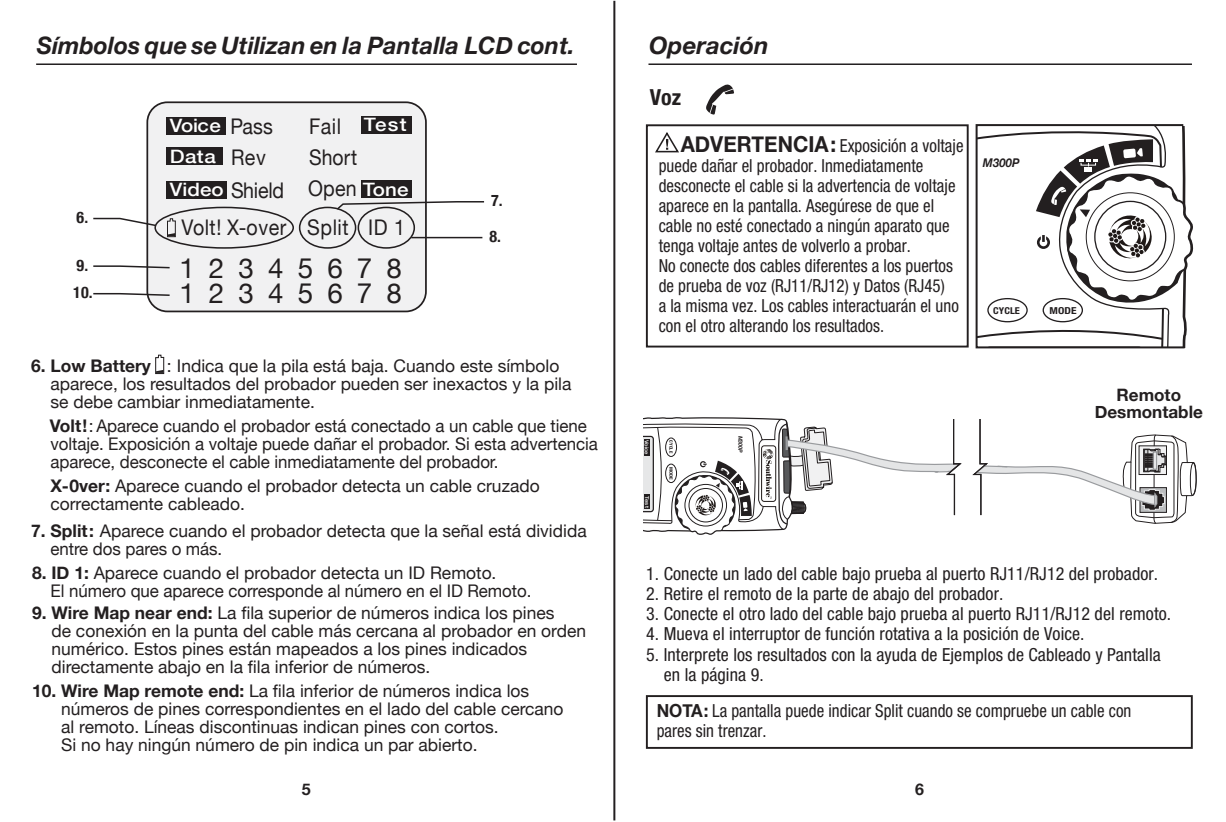
<style>
.page{position:relative;width:1226px;height:822px;background:#fff}
.page>*{position:absolute;margin:0;border:0;box-sizing:border-box;transform-origin:0 0}
.t1{font:27.8px "Helvetica Neue";letter-spacing:.51em;color:#231f20}
.t2{font:italic 700 24px "Helvetica Neue";color:#231f20}
.t3{font:700 condensed 22px "Helvetica Neue";color:#231f20}
.t4{font:21.6px "Helvetica Neue";letter-spacing:.025em;color:#231f20;scale:.91 1}
.t5{font:21.6px/33px "Helvetica Neue";letter-spacing:-.015em;color:#231f20;scale:.91 1}
.t6{font:21.6px "Helvetica Neue";letter-spacing:.025em;color:#231f20;scale:.9 1}
.t7{font:500 18.4px "Helvetica Neue";letter-spacing:.005em;color:#fff;scale:1.11 1}
.t8{font:condensed 18px/20px "Helvetica Neue";letter-spacing:.005em;color:#231f20;scale:.94 1}
.t9{font:condensed 18px/20px "Helvetica Neue";letter-spacing:.005em;color:#231f20}
.t10{font:17.4px/18px "Helvetica Neue";color:#231f20}
.t11{font:700 17px/17px "Helvetica Neue";color:#231f20;text-align:center}
.t12{font:700 condensed 16px "Helvetica Neue";color:#231f20}
.t13{font:700 16px "Helvetica Neue";color:#231f20}
.t14{font:italic 700 12px "Helvetica Neue";letter-spacing:.025em;color:#231f20;scale:.91 1}
.t15{font:700 condensed 9.6px "Helvetica Neue";color:#231f20;scale:1.18 1}
.t16{font:700 condensed 9.4px "Helvetica Neue";letter-spacing:.005em;color:#231f20;scale:1.1 1}
.t17{font:italic 700 5.6px "Helvetica Neue";color:#231f20;scale:.91 1}
.t18{font:500 5.2px "Helvetica Neue";letter-spacing:-.015em;color:#fff;scale:1.11 1}
.t19{font:700 condensed 4.6px "Helvetica Neue";color:#231f20;scale:1.18 1}
.t20{font:700 condensed 4.4px "Helvetica Neue";letter-spacing:.005em;color:#231f20;scale:1.1 1}
.s1{font-weight:700;font-stretch:normal;font-size:22px}
.s2{font-weight:700}
.s3{font-weight:700;font-stretch:normal}
</style>
<div class="page">
<hr style="left:36px;top:63px;width:541px;height:2px;background:#231f20">
<hr style="left:648px;top:63px;width:543px;height:2px;background:#231f20">
<svg style="left:655px;top:132px;width:24px;height:21px"></svg>
<div style="left:646px;top:124px;width:322px;height:223px;border:2px solid #231f20"></div>
<svg style="left:706px;top:84px;width:28px;height:31px"></svg>
<svg style="left:975px;top:124px;width:211px;height:225px"></svg>
<svg style="left:643px;top:417px;width:319px;height:118px"></svg>
<svg style="left:972px;top:419px;width:224px;height:105px"></svg>
<div style="left:147px;top:102px;width:279px;height:209px;background:#f1f1f2;border-radius:20px"></div>
<div style="left:146px;top:101px;width:281px;height:211px;border:2px solid #231f20;border-radius:20px"></div>
<div style="left:361px;top:116px;width:50px;height:18px;background:#231f20"></div>
<div style="left:361px;top:180px;width:50px;height:18px;background:#231f20"></div>
<div style="left:166px;top:147px;width:57px;height:18px;background:#231f20"></div>
<div style="left:166px;top:117px;width:59px;height:18px;background:#231f20"></div>
<div style="left:166px;top:181px;width:61px;height:18px;background:#231f20"></div>
<svg style="left:93px;top:217px;width:63px;height:10px"></svg>
<svg style="left:93px;top:264px;width:77px;height:5px"></svg>
<svg style="left:167px;top:218px;width:9px;height:19px"></svg>
<div style="left:154px;top:207px;width:140px;height:42px;border:2px solid #231f20;border-radius:50%"></div>
<svg style="left:155px;top:354px;width:10px;height:20px"></svg>
<svg style="left:93px;top:292px;width:77px;height:5px"></svg>
<div style="left:299px;top:207px;width:57px;height:42px;border:2px solid #231f20;border-radius:50%"></div>
<div style="left:357px;top:207px;width:58px;height:42px;border:2px solid #231f20;border-radius:50%"></div>
<svg style="left:335px;top:200px;width:150px;height:11px"></svg>
<hr style="left:411px;top:237px;width:71px;height:1px;background:#231f20">
<div style="left:646px;top:695px;width:546px;height:53px;border:2px solid #231f20"></div>
<hr style="left:613px;top:1px;width:2px;height:819px;background:#231f20">
<p class="t2" style="left:37px;top:27px;width:539px">Símbolos que se Utilizan en la Pantalla LCD cont.</p>
<p class="t2" style="left:649px;top:27px;width:121px">Operación</p>
<p class="t12" style="left:77px;top:204px;width:13px">6.</p>
<p class="t12" style="left:77px;top:252px;width:13px">9.</p>
<p class="t12" style="left:73px;top:279px;width:21px">10.</p>
<p class="t7" style="left:364px;top:110px;width:40px">Test</p>
<p class="t4" style="left:230px;top:111px;width:48px">Pass</p>
<p class="t4" style="left:309px;top:111px;width:37px">Fail</p>
<p class="t5" style="left:231px;top:142px;width:60px">Rev<br>Shield</p>
<p class="t4" style="left:181px;top:212px;width:247px">Volt! X-over Split ID 1</p>
<p class="t7" style="left:170px;top:111px;width:48px">Voice</p>
<p class="t6" style="left:309px;top:142px;width:55px">Short</p>
<p class="t7" style="left:170px;top:141px;width:43px">Data</p>
<p class="t4" style="left:308px;top:173px;width:55px">Open</p>
<p class="t7" style="left:363px;top:174px;width:42px">Tone</p>
<p class="t7" style="left:170px;top:175px;width:50px">Video</p>
<p class="t1" style="left:179px;top:247px;width:224px">12345678</p>
<p class="t1" style="left:179px;top:273px;width:224px">12345678</p>
<p class="t12" style="left:491px;top:187px;width:13px">7.</p>
<p class="t12" style="left:489px;top:223px;width:13px">8.</p>
<p class="t3" style="left:650px;top:79px;width:33px">Voz</p>
<p class="t8" style="left:658px;top:136px;width:326px;text-indent:22px"><span class="s1">ADVERTENCIA:</span> Exposición a voltaje puede dañar el probador. Inmediatamente desconecte el cable si la advertencia de voltaje aparece en la pantalla. Asegúrese de que el cable no esté conectado a ningún aparato que tenga voltaje antes de volverlo a probar.<br>No conecte dos cables diferentes a los puertos de prueba de voz (RJ11/RJ12) y Datos (RJ45)<br>a la misma vez. Los cables interactuarán el uno con el otro alterando los resultados.</p>
<p class="t14" style="left:982px;top:153px;width:42px">M300P</p>
<p class="t16" style="left:993px;top:304px;width:26px">CYCLE</p>
<p class="t15" style="left:1049px;top:304px;width:24px">MODE</p>
<p class="t10" style="left:50px;top:357px;width:522px;text-indent:-19px"><span class="s2">6. Low Battery</span> : Indica que la pila está baja. Cuando este símbolo aparece, los resultados del probador pueden ser inexactos y la pila se debe cambiar inmediatamente.</p>
<p class="t10" style="left:50px;top:417px;width:549px"><span class="s2">Volt!</span>: Aparece cuando el probador está conectado a un cable que tiene voltaje. Exposición a voltaje puede dañar el probador. Si esta advertencia aparece, desconecte el cable inmediatamente del probador.</p>
<p class="t10" style="left:50px;top:477px;width:490px"><span class="s2">X-0ver:</span> Aparece cuando el probador detecta un cable cruzado correctamente cableado.</p>
<p class="t10" style="left:50px;top:522px;width:537px;text-indent:-19px"><span class="s2">7. Split :</span> Aparece cuando el probador detecta que la señal está dividida entre dos pares o más.</p>
<p class="t10" style="left:51px;top:564px;width:482px;text-indent:-18px"><span class="s2">8. ID 1:</span> Aparece cuando el probador detecta un ID Remoto.<br>El número que aparece corresponde al número en el ID Remoto.</p>
<p class="t10" style="left:51px;top:604px;width:536px;text-indent:-19px"><span class="s2">9. Wire Map near end:</span> La fila superior de números indica los pines<br>de conexión en la punta del cable más cercana al probador en orden numérico. Estos pines están mapeados a los pines indicados directamente abajo en la fila inferior de números.</p>
<p class="t10" style="left:61px;top:682px;width:504px;text-indent:-29px"><span class="s2">10. Wire Map remote end:</span> La fila inferior de números indica los números de pines correspondientes en el lado del cable cercano al remoto. Líneas discontinuas indican pines con cortos.<br>Si no hay ningún número de pin indica un par abierto.</p>
<p class="t18" style="left:651px;top:440px;width:15px;rotate:90deg">Voice</p>
<p class="t18" style="left:651px;top:495px;width:12px;rotate:90deg">Test</p>
<p class="t20" style="left:673px;top:440px;width:13px;rotate:90deg">CYCLE</p>
<p class="t19" style="left:674px;top:467px;width:12px;rotate:90deg">MODE</p>
<p class="t17" style="left:745px;top:435px;width:21px;rotate:90deg">M300P</p>
<p class="t11" style="left:1094px;top:387px;width:110px">Remoto<br>Desmontable</p>
<p class="t9" style="left:646px;top:564px;width:513px">1. Conecte un lado del cable bajo prueba al puerto RJ11/RJ12 del probador.</p>
<p class="t9" style="left:646px;top:583px;width:359px">2. Retire el remoto de la parte de abajo del probador.</p>
<p class="t9" style="left:646px;top:603px;width:526px">3. Conecte el otro lado del cable bajo prueba al puerto RJ11/RJ12 del remoto.</p>
<p class="t9" style="left:646px;top:623px;width:440px">4. Mueva el interruptor de función rotativa a la posición de Voice.</p>
<p class="t9" style="left:663px;top:643px;width:498px;text-indent:-18px">5. Interprete los resultados con la ayuda de Ejemplos de Cableado y Pantalla en la página 9.</p>
<p class="t8" style="left:656px;top:700px;width:506px"><span class="s3">NOTA:</span> La pantalla puede indicar Split cuando se compruebe un cable con pares sin trenzar.</p>
<p class="t13" style="left:302px;top:776px;width:10px">5</p>
<p class="t13" style="left:915px;top:776px;width:10px">6</p>
</div>
